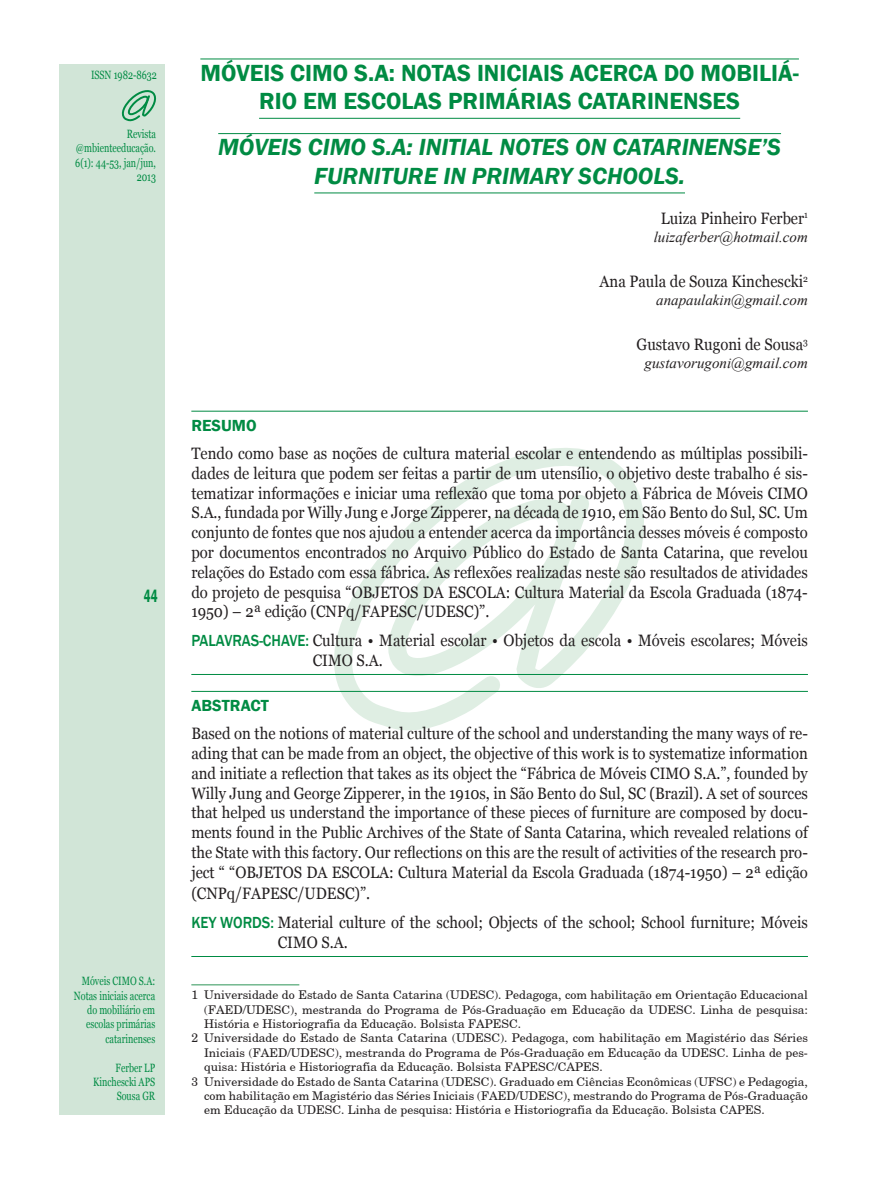
<style>
.page{position:relative;width:893px;height:1191px;background:#fff}
.page>*{position:absolute;margin:0;border:0;box-sizing:border-box;transform-origin:0 0}
.titulo_01{font:600 24px/28.8px "Franklin Gothic";color:#008b43;text-align:center}
.titulo_01_ingles{font:italic 600 24px/28.8px "Franklin Gothic";color:#008b43;text-align:center}
.t1{font:600 condensed 18px "Franklin Gothic";color:#008b43;scale:.75 1}
.texto_capa_01{font:16.5px/19.8px "Georgia";color:#231f20;text-align:justify;scale:.9 1}
.palavras_chave{font:16.5px/19.8px "Georgia";color:#231f20;scale:.9 1}
.ASSINATURA_01{font:16.5px "Georgia";color:#231f20;scale:.9 1}
.resumo_01{font:600 16.5px "Franklin Gothic";color:#008b43}
.e-mail{font:italic 15px "Times New Roman";color:#231f20}
.rodapé_01{font:12px/14.4px "New Century Schoolbook";color:#231f20;text-align:justify}
.t2{font:12px/14.4px "Georgia";color:#008b43;text-align:right;scale:.75 1}
.s1{font-family:"Franklin Gothic";font-weight:500;color:#008b43}
</style>
<div class="page">
<div style="left:60px;top:64px;width:105px;height:1050px;background:#d1e5d7"></div>
<svg style="left:322px;top:448px;width:333px;height:283px"></svg>
<svg style="left:121px;top:90px;width:35px;height:32px"></svg>
<hr style="left:200px;top:59px;width:599px;height:1px;background:#008b43">
<hr style="left:259px;top:118px;width:481px;height:1px;background:#008b43">
<hr style="left:218px;top:133px;width:563px;height:1px;background:#008b43">
<hr style="left:314px;top:192px;width:371px;height:1px;background:#008b43">
<hr style="left:191px;top:411px;width:617px;height:1px;background:#008b43">
<hr style="left:191px;top:674px;width:617px;height:1px;background:#008b43">
<hr style="left:191px;top:691px;width:617px;height:1px;background:#008b43">
<hr style="left:191px;top:956px;width:617px;height:1px;background:#008b43">
<hr style="left:191px;top:984px;width:108px;height:1px;background:#73b88f">
<p class="t2" style="left:91px;top:68px;width:89px">ISSN 1982-8632</p>
<p class="t2" style="left:75px;top:127px;width:109px">Revista @mbienteeducação.<br>6(1): 44-53, jan/jun,<br>2013</p>
<p class="t1" style="left:144px;top:583px;width:20px">44</p>
<p class="t2" style="left:74px;top:974px;width:110px">Móveis CIMO S.A:<br>Notas iniciais acerca do mobiliário em escolas primárias catarinenses</p>
<p class="t2" style="left:93px;top:1060px;width:84px">Ferber LP<br>Kinchescki APS<br>Sousa GR</p>
<p class="titulo_01" style="left:200px;top:58px;width:600px">MÓVEIS CIMO S.A: NOTAS INICIAIS ACERCA DO MOBILIÁ-<br>RIO EM ESCOLAS PRIMÁRIAS CATARINENSES</p>
<p class="titulo_01_ingles" style="left:218px;top:133px;width:564px">MÓVEIS CIMO S.A: INITIAL NOTES ON CATARINENSE’S<br>FURNITURE IN PRIMARY SCHOOLS.</p>
<p class="ASSINATURA_01" style="left:661px;top:208px;width:165px">Luiza Pinheiro Ferber<sup>1</sup></p>
<p class="e-mail" style="left:654px;top:226px;width:156px">luizaferber@hotmail.com</p>
<p class="ASSINATURA_01" style="left:600px;top:271px;width:233px">Ana Paula de Souza Kinchescki<sup>2</sup></p>
<p class="e-mail" style="left:656px;top:290px;width:153px">anapaulakin@gmail.com</p>
<p class="ASSINATURA_01" style="left:637px;top:335px;width:192px">Gustavo Rugoni de Sousa<sup>3</sup></p>
<p class="e-mail" style="left:645px;top:353px;width:165px">gustavorugoni@gmail.com</p>
<p class="resumo_01" style="left:191px;top:415px;width:67px">RESUMO</p>
<p class="texto_capa_01" style="left:191px;top:444px;width:687px">Tendo como base as noções de cultura material escolar e entendendo as múltiplas possibili&shy;dades de leitura que podem ser feitas a partir de um utensílio, o objetivo deste trabalho é sis&shy;tematizar informações e iniciar uma reflexão que toma por objeto a Fábrica de Móveis CIMO S.A., fundada por Willy Jung e Jorge Zipperer, na década de 1910, em São Bento do Sul, SC. Um conjunto de fontes que nos ajudou a entender acerca da importância desses móveis é composto por documentos encontrados no Arquivo Público do Estado de Santa Catarina, que revelou relações do Estado com essa fábrica. As reflexões realizadas neste são resultados de atividades do projeto de pesquisa “OBJETOS DA ESCOLA: Cultura Material da Escola Graduada (1874- 1950) – 2ª edição (CNPq/FAPESC/UDESC)”.</p>
<p class="palavras_chave" style="left:313px;top:630px;width:552px;text-indent:-121px"><span class="s1">PALAVRAS-CHAVE:</span> Cultura • Material escolar • Objetos da escola • Móveis escolares; Móveis<br>CIMO S.A.</p>
<p class="resumo_01" style="left:191px;top:695px;width:79px">ABSTRACT</p>
<p class="texto_capa_01" style="left:191px;top:724px;width:687px">Based on the notions of material culture of the school and understanding the many ways of re&shy;ading that can be made from an object, the objective of this work is to systematize information and initiate a reflection that takes as its object the “Fábrica de Móveis CIMO S.A.”, founded by Willy Jung and George Zipperer, in the 1910s, in São Bento do Sul, SC (Brazil). A set of sources that helped us understand the importance of these pieces of furniture are composed by docu&shy;ments found in the Public Archives of the State of Santa Catarina, which revealed relations of the State with this factory. Our reflections on this are the result of activities of the research pro&shy;ject “ “OBJETOS DA ESCOLA: Cultura Material da Escola Graduada (1874-1950) – 2ª edição</p>
<p class="texto_capa_01" style="left:191px;top:884px;width:200px">(CNPq/FAPESC/UDESC)”.</p>
<p class="palavras_chave" style="left:278px;top:912px;width:591px;text-indent:-86px"><span class="s1">KEY WORDS:</span> Material culture of the school; Objects of the school; School furniture; Móveis<br>CIMO S.A.</p>
<p class="rodapé_01" style="left:204px;top:987px;width:605px;text-indent:-13px">1 Universidade do Estado de Santa Catarina (UDESC). Pedagoga, com habilitação em Orientação Educacional (FAED/UDESC), mestranda do Programa de Pós-Graduação em Educação da UDESC. Linha de pesquisa:<br>História e Historiografia da Educação. Bolsista FAPESC.</p>
<p class="rodapé_01" style="left:204px;top:1030px;width:605px;text-indent:-13px">2 Universidade do Estado de Santa Catarina (UDESC). Pedagoga, com habilitação em Magistério das Séries Iniciais (FAED/UDESC), mestranda do Programa de Pós-Graduação em Educação da UDESC. Linha de pes&shy;quisa: História e Historiografia da Educação. Bolsista FAPESC/CAPES.</p>
<p class="rodapé_01" style="left:204px;top:1073px;width:605px;text-indent:-13px">3 Universidade do Estado de Santa Catarina (UDESC). Graduado em Ciências Econômicas (UFSC) e Pedagogia, com habilitação em Magistério das Séries Iniciais (FAED/UDESC), mestrando do Programa de Pós-Graduação em Educação da UDESC. Linha de pesquisa: História e Historiografia da Educação. Bolsista CAPES.</p>
</div>
